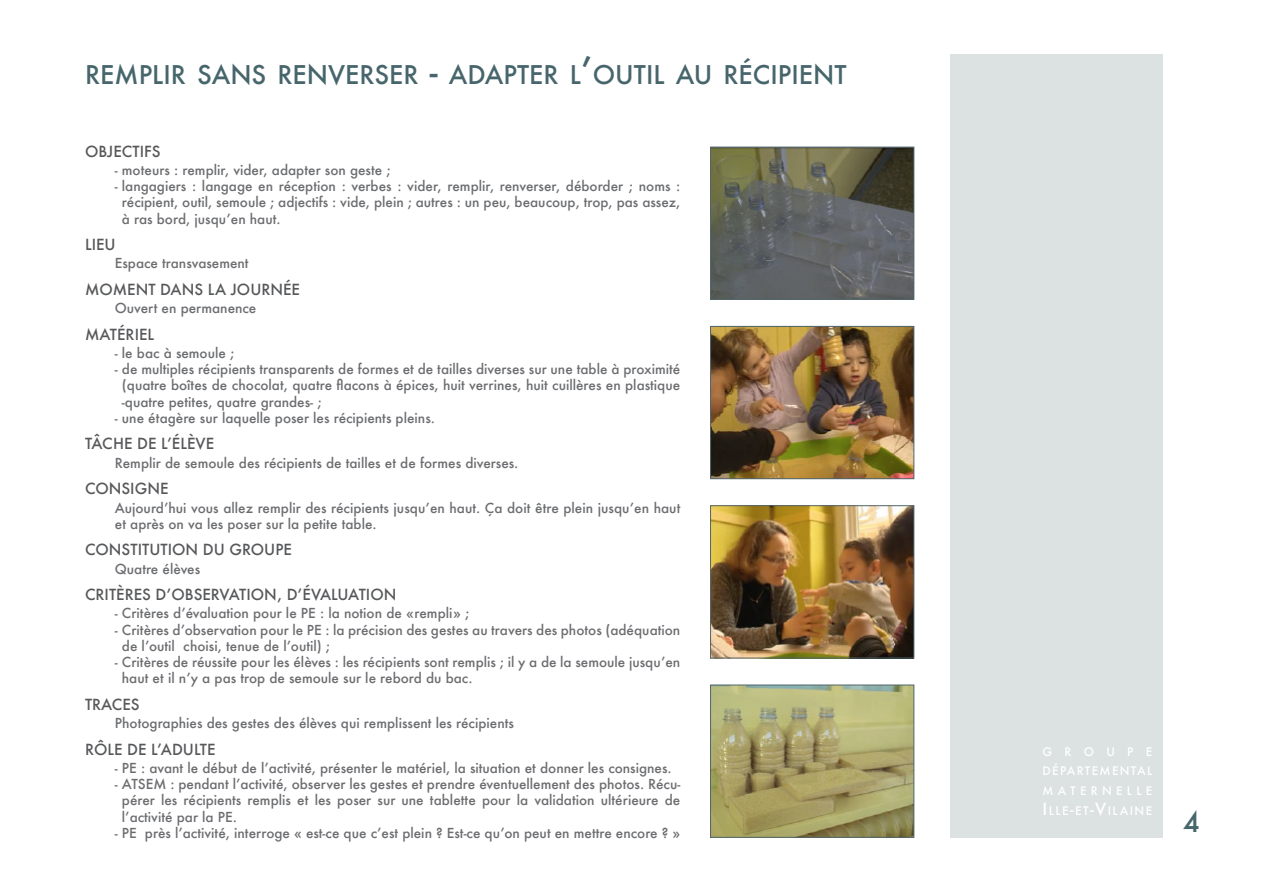
<style>
.page{position:relative;width:1263px;height:893px;background:#fff}
.page>*{position:absolute;margin:0;border:0;box-sizing:border-box;transform-origin:0 0}
.t1{font:500 27px "Futura";color:#47666c}
.titre{font:500 25.2px "Futura";color:#47666c}
.sousoustitre{font:500 15px "Futura";color:#57585a}
.texte{font:500 13.5px/16.2px "Futura";color:#6c6d70;text-align:justify}
.t2{font:500 11.55px/19.8px "Futura";letter-spacing:.125em;color:#fff;text-align:justify}
.s1{font-size:36px}
.s2{font-size:16.5px}
</style>
<div class="page">
<div style="left:950px;top:54px;width:213px;height:784px;background:#dce1e2"></div>
<img style="left:712px;top:687px;width:200px;height:149px">
<div style="left:710px;top:685px;width:204px;height:153px;border:1px solid #51666c"></div>
<img style="left:712px;top:507px;width:200px;height:149px">
<div style="left:710px;top:505px;width:204px;height:153px;border:1px solid #51666c"></div>
<img style="left:712px;top:328px;width:200px;height:149px">
<div style="left:710px;top:326px;width:204px;height:153px;border:1px solid #51666c"></div>
<img style="left:712px;top:149px;width:200px;height:149px">
<div style="left:710px;top:147px;width:204px;height:153px;border:1px solid #51666c"></div>
<p class="titre" style="left:85px;top:57px;width:763px">REMPLIR SANS RENVERSER <span class="s1">-</span> ADAPTER L<span class="s1">’</span>OUTIL AU RÉCIPIENT</p>
<p class="sousoustitre" style="left:85px;top:141px;width:77px">OBJECTIFS</p>
<p class="texte" style="left:115px;top:162px;width:277px">- moteurs : remplir, vider, adapter son geste ;</p>
<p class="texte" style="left:122px;top:178px;width:560px;text-indent:-7px">- langagiers : langage en réception : verbes : vider, remplir, renverser, déborder ; noms : récipient, outil, semoule ; adjectifs : vide, plein ; autres : un peu, beaucoup, trop, pas assez, à ras bord, jusqu’en haut.</p>
<p class="sousoustitre" style="left:85px;top:234px;width:32px">LIEU</p>
<p class="texte" style="left:115px;top:255px;width:135px">Espace transvasement</p>
<p class="sousoustitre" style="left:85px;top:279px;width:217px">MOMENT DANS LA JOURNÉE</p>
<p class="texte" style="left:115px;top:300px;width:143px">Ouvert en permanence</p>
<p class="sousoustitre" style="left:85px;top:324px;width:71px">MATÉRIEL</p>
<p class="texte" style="left:115px;top:345px;width:121px">- le bac à semoule ;</p>
<p class="texte" style="left:122px;top:361px;width:560px;text-indent:-7px">- de multiples récipients transparents de formes et de tailles diverses sur une table à proximité (quatre boîtes de chocolat, quatre flacons à épices, huit verrines, huit cuillères en plastique -quatre petites, quatre grandes- ;</p>
<p class="texte" style="left:115px;top:410px;width:322px">- une étagère sur laquelle poser les récipients pleins.</p>
<p class="sousoustitre" style="left:85px;top:434px;width:131px">TÂCHE DE L’ÉLÈVE</p>
<p class="texte" style="left:115px;top:454px;width:405px">Remplir de semoule des récipients de tailles et de formes diverses.</p>
<p class="sousoustitre" style="left:85px;top:478px;width:85px">CONSIGNE</p>
<p class="texte" style="left:115px;top:499px;width:567px">Aujourd’hui vous allez remplir des récipients jusqu’en haut. Ça doit être plein jusqu’en haut et après on va les poser sur la petite table.</p>
<p class="sousoustitre" style="left:85px;top:539px;width:208px">CONSTITUTION DU GROUPE</p>
<p class="texte" style="left:115px;top:560px;width:87px">Quatre élèves</p>
<p class="sousoustitre" style="left:85px;top:584px;width:313px">CRITÈRES D’OBSERVATION, D’ÉVALUATION</p>
<p class="texte" style="left:115px;top:605px;width:356px">- Critères d’évaluation pour le PE : la notion de «rempli» ;</p>
<p class="texte" style="left:122px;top:621px;width:560px;text-indent:-7px">- Critères d’observation pour le PE : la précision des gestes au travers des photos (adéquation de l’outil choisi, tenue de l’outil) ;</p>
<p class="texte" style="left:122px;top:654px;width:560px;text-indent:-7px">- Critères de réussite pour les élèves : les récipients sont remplis ; il y a de la semoule jusqu’en haut et il n’y a pas trop de semoule sur le rebord du bac.</p>
<p class="sousoustitre" style="left:85px;top:694px;width:56px">TRACES</p>
<p class="texte" style="left:115px;top:715px;width:401px">Photographies des gestes des élèves qui remplissent les récipients</p>
<p class="sousoustitre" style="left:85px;top:739px;width:132px">RÔLE DE L’ADULTE</p>
<p class="texte" style="left:115px;top:760px;width:558px">- PE : avant le début de l’activité, présenter le matériel, la situation et donner les consignes.</p>
<p class="texte" style="left:122px;top:776px;width:560px;text-indent:-7px">- ATSEM : pendant l’activité, observer les gestes et prendre éventuellement des photos. Récu&shy;pérer les récipients remplis et les poser sur une tablette pour la validation ultérieure de l’activité par la PE.</p>
<p class="texte" style="left:115px;top:824px;width:567px">- PE près l’activité, interroge « est-ce que c’est plein ? Est-ce qu’on peut en mettre encore ? »</p>
<p class="t2" style="left:1042px;top:741px;width:111px">GROUPE DÉPARTEMENTAL MATERNELLE <span class="s2">I</span>LLE<span class="s2">-</span>ET<span class="s2">-V</span>I LAI NE</p>
<h1 class="t1" style="left:1183px;top:804px;width:18px">4</h1>
</div>
